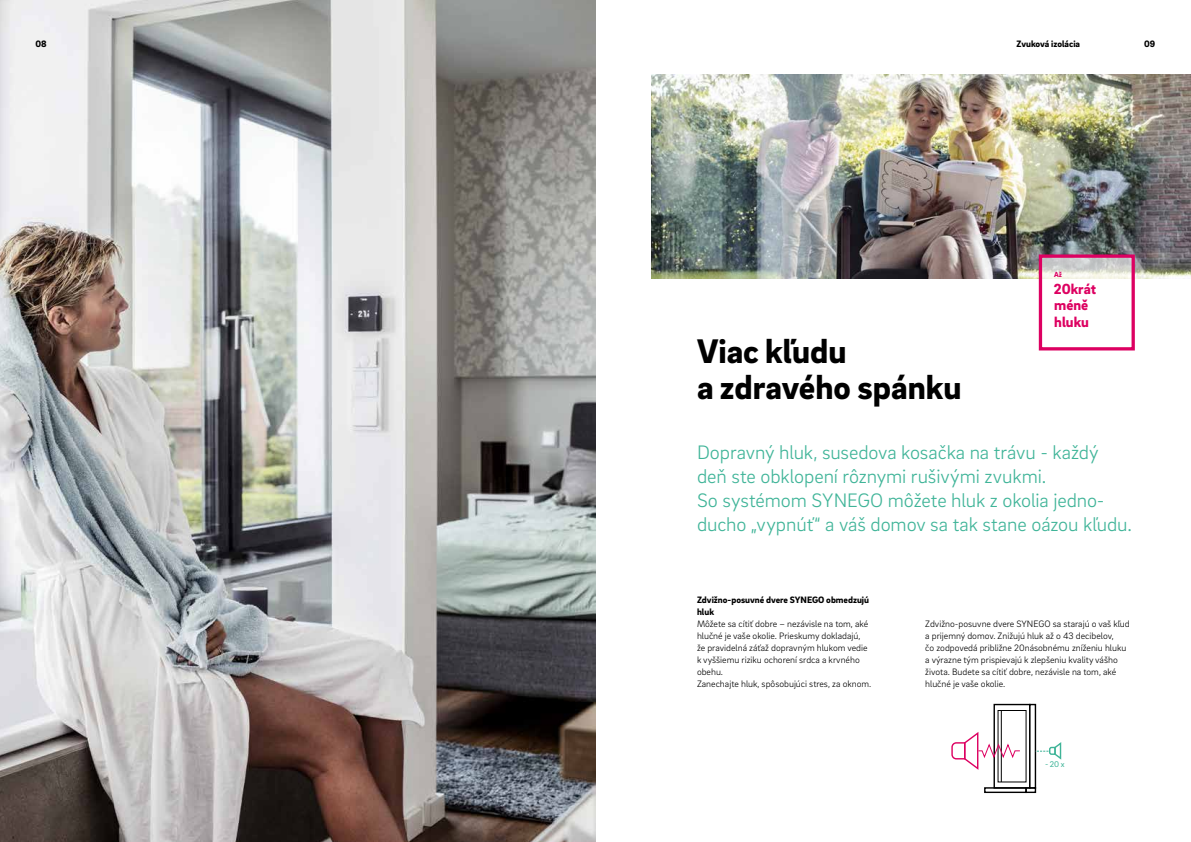
<style>
.page{position:relative;width:1191px;height:842px;background:#fff}
.page>*{position:absolute;margin:0;border:0;box-sizing:border-box;transform-origin:0 0}
.t1{font:900 35px/36px "Brix Sans";color:#000}
.t2{font:300 20px/24px "Brix Sans";letter-spacing:-.005em;color:#3fb498}
.t3{font:900 15px/16.5px "Brix Sans";color:#dd0061}
.t4{font:300 9.5px/12px "Brix Sans";color:#000}
.t5{font:900 9.5px/12px "Brix Sans";color:#000}
.t6{font:8.5px "Brix Sans";color:#3fb498}
.t7{font:900 7.5px "Brix Sans";color:#dd0061}
</style>
<div class="page">
<img style="left:651px;top:74px;width:540px;height:204px">
<svg style="left:1042px;top:258px;width:88px;height:88px"></svg>
<div style="left:1038px;top:254px;width:96px;height:96px;border:3px solid #dd0061"></div>
<svg style="left:997px;top:710px;width:30px;height:73px"></svg>
<div style="left:993px;top:704px;width:37px;height:85px;border:1px solid #000"></div>
<div style="left:998px;top:710px;width:28px;height:72px;background:#fff"></div>
<div style="left:1029px;top:704px;width:7px;height:85px;border:1px solid #000"></div>
<hr style="left:1001px;top:710px;width:1px;height:72px;background:#000">
<div style="left:984px;top:787px;width:42px;height:6px;border:1px solid #000"></div>
<div style="left:1025px;top:787px;width:11px;height:6px;border:1px solid #000"></div>
<svg style="left:1035px;top:741px;width:27px;height:20px"></svg>
<svg style="left:951px;top:730px;width:69px;height:41px"></svg>
<img style="left:0;top:0;width:595px;height:842px">
<p class="t5" style="left:36px;top:37px;width:13px">08</p>
<p class="t5" style="left:1016px;top:37px;width:65px">Zvuková izolácia</p>
<p class="t5" style="left:1144px;top:37px;width:13px">09</p>
<p class="t7" style="left:1054px;top:270px;width:9px">Až</p>
<h3 class="t3" style="left:1053px;top:280px;width:44px">20krát méně hluku</h3>
<h1 class="t1" style="left:697px;top:331px;width:266px">Viac kľudu<br>a zdravého spánku</h1>
<h2 class="t2" style="left:697px;top:439px;width:436px">Dopravný hluk, susedova kosačka na trávu - každý deň ste obklopení rôznymi rušivými zvukmi.<br>So systémom SYNEGO môžete hluk z okolia jedno&shy;ducho „vypnúť“ a váš domov sa tak stane oázou kľudu.</h2>
<p class="t5" style="left:697px;top:593px;width:174px">Zdvižno-posuvné dvere SYNEGO obmedzujú hluk</p>
<p class="t4" style="left:697px;top:617px;width:176px">Môžete sa cítiť dobre – nezávisle na tom, aké hlučné je vaše okolie. Prieskumy dokladajú,<br>že pravidelná záťaž dopravným hlukom vedie k vyššiemu riziku ochorení srdca a krvného obehu.<br>Zanechajte hluk, spôsobujúci stres, za oknom.</p>
<p class="t4" style="left:925px;top:617px;width:206px">Zdvižno-posuvne dvere SYNEGO sa starajú o vaš kľud a prijemný domov. Znižujú hluk až o 43 decibelov,<br>čo zodpovedá približne 20násobnému zníženiu hluku a výrazne tým prispievajú k zlepšeniu kvality vášho života. Budete sa cítiť dobre, nezávisle na tom, aké hlučné je vaše okolie.</p>
<p class="t6" style="left:1045px;top:758px;width:21px">-20 x</p>
</div>
